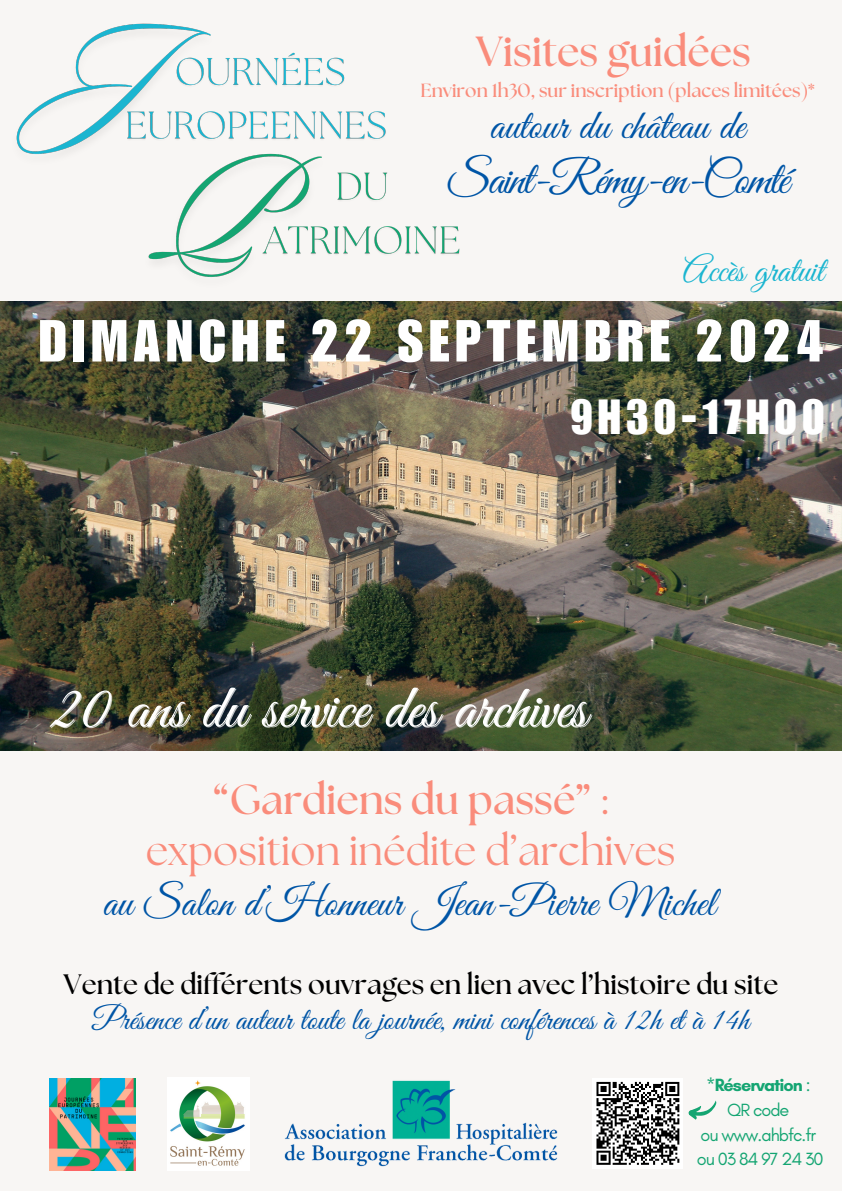
<style>
.page{position:relative;width:842px;height:1191px;background:#fff}
.page>*{position:absolute;margin:0;border:0;box-sizing:border-box;transform-origin:0 0}
.t1{font:62px "Great Vibes";color:#fff}
.t2{font:58px "Impact LT Std";letter-spacing:.1em;color:#fff}
.t3{font:48px "Impact LT Std";letter-spacing:.1em;color:#fff}
.t4{font:47px "Great Vibes";letter-spacing:-.035em;color:#0055a6}
.t5{font:42px/50.2px "Great Vibes";color:#0055a6;text-align:center}
.t6{font:700 42px "The Seasons";color:#fa8c7b}
.t7{font:36px "Great Vibes";color:#1bb5d0}
.t8{font:32px "Great Vibes";color:#0055a6}
.t9{font:700 28px "The Seasons";color:#000}
.t10{font:700 19px "The Seasons";color:#fa8c7b}
.t11{font:18px "Glacial Indifference";letter-spacing:-.055em;color:#14a572}
.t12{font:700 18px "Glacial Indifference";letter-spacing:-.055em;color:#14a572}
.s1{font-family:"The Seasons";font-weight:700;color:#fa8c7b}
.s2{font-family:"The Seasons";color:#fa8c7b}
.s3{font-weight:400}
</style>
<div class="page">
<div style="left:0;top:0;width:842px;height:1190px;background:#f8f6f4"></div>
<img style="left:167px;top:1077px;width:83px;height:92px">
<img style="left:284px;top:1080px;width:274px;height:87px">
<img style="left:50px;top:1078px;width:85px;height:91px">
<div style="left:592px;top:1077px;width:91px;height:91px;background:#fff"></div>
<svg style="left:596px;top:1081px;width:84px;height:84px"></svg>
<img style="left:0;top:301px;width:842px;height:449px">
<svg style="left:688px;top:1100px;width:29px;height:20px"></svg>
<img style="left:334px;top:172px;width:126px;height:83px">
<img style="left:223px;top:52px;width:163px;height:87px">
<img style="left:16px;top:23px;width:207px;height:131px">
<img style="left:137px;top:133px;width:197px;height:183px">
<p class="t6" style="left:476px;top:33px;width:277px">Visites guidées</p>
<p class="t10" style="left:420px;top:82px;width:396px">Environ 1h30, sur inscription (places limitées)*</p>
<p class="t5" style="left:490px;top:104px;width:256px">autour du château de</p>
<p class="t4" style="left:448px;top:153px;width:343px">Saint-Rémy-en-Comté</p>
<p class="t7" style="left:683px;top:250px;width:143px">Accès gratuit</p>
<h4 class="t2" style="left:39px;top:320px;width:787px">DIMANCHE 22 SEPTEMBRE 2024</h4>
<h4 class="t3" style="left:570px;top:399px;width:256px">9H30-17H00</h4>
<p class="t1" style="left:50px;top:673px;width:539px">20 ans du service des archives</p>
<h6 class="t5" style="left:103px;top:779px;width:614px"><span class="s1">“Gardiens du passé”</span> <span class="s2">:<br>exposition inédite d’archives<br></span>au Salon d’Honneur Jean-Pierre Michel</h6>
<p class="t9" style="left:64px;top:971px;width:716px">Vente de différents ouvrages en lien avec l’histoire du site</p>
<p class="t8" style="left:93px;top:1001px;width:658px">Présence d’un auteur toute la journée, mini conférences à 12h et à 14h</p>
<h5 class="t12" style="left:706px;top:1073px;width:106px"><span class="s3">*</span>Réservation <span class="s3">:</span></h5>
<p class="t11" style="left:727px;top:1098px;width:64px">QR code</p>
<p class="t11" style="left:700px;top:1123px;width:117px">ou www.ahbfc.fr</p>
<h2 class="t11" style="left:697px;top:1148px;width:128px">ou 03 84 97 24 30</h2>
</div>
